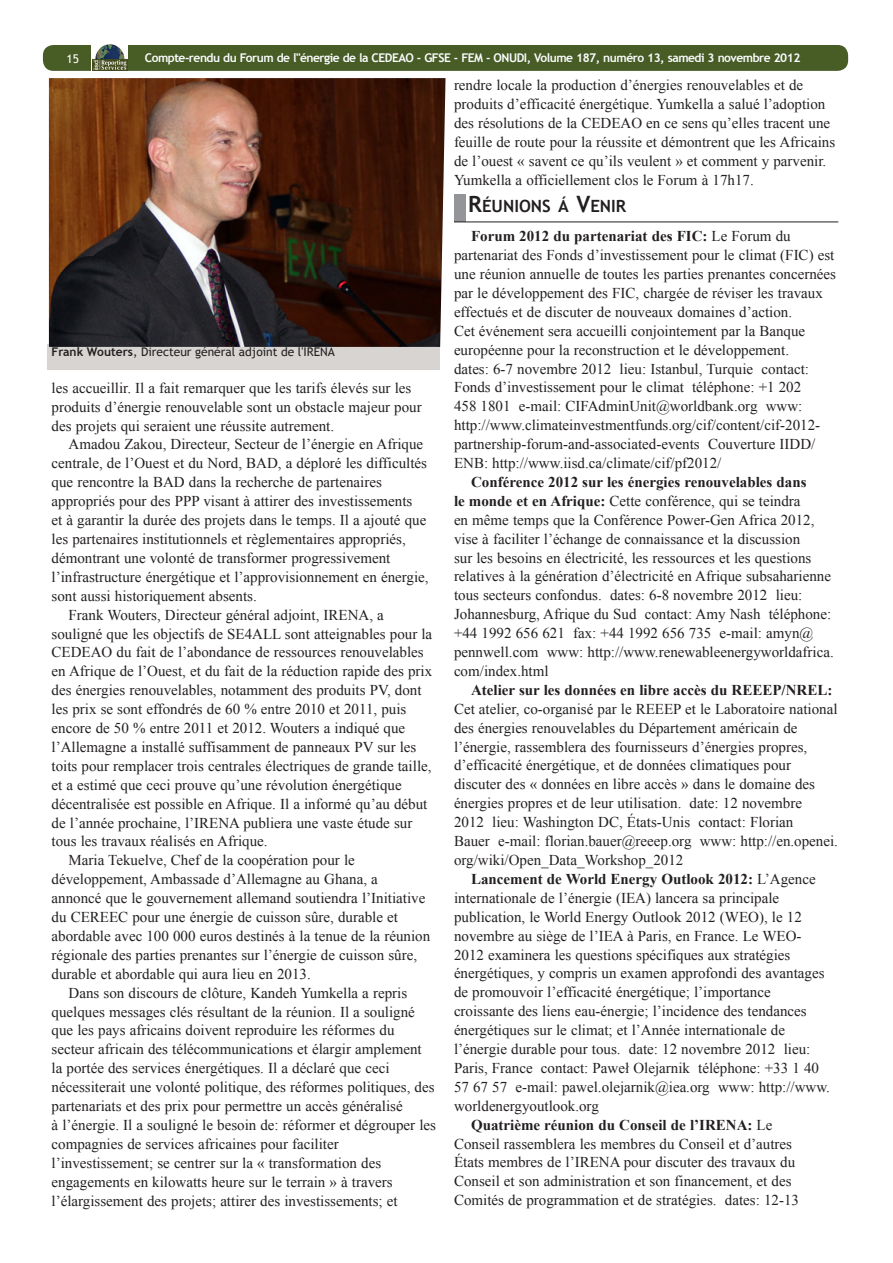
<style>
.page{position:relative;width:893px;height:1263px;background:#fff}
.page>*{position:absolute;margin:0;border:0;box-sizing:border-box;transform-origin:0 0}
.t1{font:700 16.8px "Trebuchet MS";color:#231f20}
.ENB_-_Body{font:15px/18.9px "Times New Roman";color:#231f20}
.t2{font:700 12px "Trebuchet MS";letter-spacing:-.04em;color:#fbfdfe}
.t3{font:12px "Trebuchet MS";color:#231f20}
.t4{font:12px "Trebuchet MS";color:#fff}
.s1{font-weight:700}
.s2{font-size:22.5px}
</style>
<div class="page">
<div style="left:43px;top:45px;width:805px;height:26px;background:#485c26;border-radius:10px"></div>
<svg style="left:91px;top:45px;width:37px;height:26px"></svg>
<img style="left:92px;top:44px;width:35px;height:27px">
<div style="left:454px;top:194px;width:11px;height:28px;background:#939598"></div>
<hr style="left:454px;top:222px;width:384px;height:1px;background:#231f20">
<div style="left:47px;top:345px;width:393px;height:25px;background:#d7d4d2"></div>
<img style="left:49px;top:78px;width:397px;height:269px">
<p class="t4" style="left:67px;top:51px;width:14px">15</p>
<p class="t2" style="left:145px;top:50px;width:657px">Compte-rendu du Forum de l"énergie de la CEDEAO - GFSE - FEM - ONUDI, Volume 187, numéro 13, samedi 3 novembre 2012</p>
<p class="t3" style="left:51px;top:344px;width:285px"><span class="s1">Frank Wouters</span>, Directeur général adjoint de l'IRENA</p>
<p class="ENB_-_Body" style="left:52px;top:378px;width:372px">les accueillir. Il a fait remarquer que les tarifs élevés sur les produits d’énergie renouvelable sont un obstacle majeur pour des projets qui seraient une réussite autrement.</p>
<p class="ENB_-_Body" style="left:52px;top:435px;width:379px;text-indent:17px">Amadou Zakou, Directeur, Secteur de l’énergie en Afrique centrale, de l’Ouest et du Nord, BAD, a déploré les difficultés que rencontre la BAD dans la recherche de partenaires appropriés pour des PPP visant à attirer des investissements<br>et à garantir la durée des projets dans le temps. Il a ajouté que les partenaires institutionnels et règlementaires appropriés, démontrant une volonté de transformer progressivement l’infrastructure énergétique et l’approvisionnement en énergie, sont aussi historiquement absents.</p>
<p class="ENB_-_Body" style="left:52px;top:605px;width:382px;text-indent:17px">Frank Wouters, Directeur général adjoint, IRENA, a souligné que les objectifs de SE4ALL sont atteignables pour la CEDEAO du fait de l’abondance de ressources renouvelables en Afrique de l’Ouest, et du fait de la réduction rapide des prix des énergies renouvelables, notamment des produits PV, dont les prix se sont effondrés de 60 % entre 2010 et 2011, puis encore de 50 % entre 2011 et 2012. Wouters a indiqué que l’Allemagne a installé suffisamment de panneaux PV sur les toits pour remplacer trois centrales électriques de grande taille, et a estimé que ceci prouve qu’une révolution énergétique décentralisée est possible en Afrique. Il a informé qu’au début de l’année prochaine, l’IRENA publiera une vaste étude sur tous les travaux réalisés en Afrique.</p>
<p class="ENB_-_Body" style="left:52px;top:851px;width:380px;text-indent:17px">Maria Tekuelve, Chef de la coopération pour le développement, Ambassade d’Allemagne au Ghana, a annoncé que le gouvernement allemand soutiendra l’Initiative du CEREEC pour une énergie de cuisson sûre, durable et abordable avec 100 000 euros destinés à la tenue de la réunion régionale des parties prenantes sur l’énergie de cuisson sûre, durable et abordable qui aura lieu en 2013.</p>
<p class="ENB_-_Body" style="left:52px;top:983px;width:386px;text-indent:17px">Dans son discours de clôture, Kandeh Yumkella a repris quelques messages clés résultant de la réunion. Il a souligné que les pays africains doivent reproduire les réformes du secteur africain des télécommunications et élargir amplement la portée des services énergétiques. Il a déclaré que ceci nécessiterait une volonté politique, des réformes politiques, des partenariats et des prix pour permettre un accès généralisé<br>à l’énergie. Il a souligné le besoin de: réformer et dégrouper les compagnies de services africaines pour faciliter l’investissement; se centrer sur la « transformation des engagements en kilowatts heure sur le terrain » à travers l’élargissement des projets; attirer des investissements; et</p>
<p class="ENB_-_Body" style="left:454px;top:75px;width:383px">rendre locale la production d’énergies renouvelables et de produits d’efficacité énergétique. Yumkella a salué l’adoption des résolutions de la CEDEAO en ce sens qu’elles tracent une feuille de route pour la réussite et démontrent que les Africains de l’ouest « savent ce qu’ils veulent » et comment y parvenir.<br>Yumkella a officiellement clos le Forum à 17h17.</p>
<p class="t1" style="left:468px;top:196px;width:159px"><span class="s2">R</span>ÉUNIONS Á <span class="s2">V</span>ENIR</p>
<p class="ENB_-_Body" style="left:454px;top:226px;width:384px;text-indent:17px"><span class="s1">Forum 2012 du partenariat des FIC:</span> Le Forum du partenariat des Fonds d’investissement pour le climat (FIC) est une réunion annuelle de toutes les parties prenantes concernées par le développement des FIC, chargée de réviser les travaux effectués et de discuter de nouveaux domaines d’action.<br>Cet événement sera accueilli conjointement par la Banque européenne pour la reconstruction et le développement.<br>dates: 6-7 novembre 2012 lieu: Istanbul, Turquie contact:<br>Fonds d’investissement pour le climat téléphone: +1 202<br>458 1801 e-mail: CIFAdminUnit@worldbank.org www: http://www.climateinvestmentfunds.org/cif/content/cif-2012- partnership-forum-and-associated-events Couverture IIDD/ ENB: http://www.iisd.ca/climate/cif/pf2012/</p>
<p class="ENB_-_Body" style="left:454px;top:472px;width:381px;text-indent:17px"><span class="s1">Conférence 2012 sur les énergies renouvelables dans<br>le monde et en Afrique:</span> Cette conférence, qui se teindra<br>en même temps que la Conférence Power-Gen Africa 2012, vise à faciliter l’échange de connaissance et la discussion<br>sur les besoins en électricité, les ressources et les questions relatives à la génération d’électricité en Afrique subsaharienne tous secteurs confondus. dates: 6-8 novembre 2012 lieu:<br>Johannesburg, Afrique du Sud contact: Amy Nash téléphone: +44 1992 656 621 fax: +44 1992 656 735 e-mail: amyn@ pennwell.com www: http://www.renewableenergyworldafrica. com/index.html</p>
<p class="ENB_-_Body" style="left:454px;top:680px;width:386px;text-indent:17px"><span class="s1">Atelier sur les données en libre accès du REEEP/NREL:<br></span>Cet atelier, co-organisé par le REEEP et le Laboratoire national des énergies renouvelables du Département américain de l’énergie, rassemblera des fournisseurs d’énergies propres, d’efficacité énergétique, et de données climatiques pour discuter des « données en libre accès » dans le domaine des énergies propres et de leur utilisation. date: 12 novembre<br>2012 lieu: Washington DC, États-Unis contact: Florian<br>Bauer e-mail: florian.bauer@reeep.org www: http://en.openei. org/wiki/Open_Data_Workshop_2012</p>
<p class="ENB_-_Body" style="left:454px;top:869px;width:377px;text-indent:17px"><span class="s1">Lancement de World Energy Outlook 2012:</span> L’Agence internationale de l’énergie (IEA) lancera sa principale publication, le World Energy Outlook 2012 (WEO), le 12 novembre au siège de l’IEA à Paris, en France. Le WEO-2012 examinera les questions spécifiques aux stratégies énergétiques, y compris un examen approfondi des avantages de promouvoir l’efficacité énergétique; l’importance croissante des liens eau-énergie; l’incidence des tendances énergétiques sur le climat; et l’Année internationale de l’énergie durable pour tous. date: 12 novembre 2012 lieu:<br>Paris, France contact: Paweł Olejarnik téléphone: +33 1 40<br>57 67 57 e-mail: pawel.olejarnik@iea.org www: http://www. worldenergyoutlook.org</p>
<p class="ENB_-_Body" style="left:454px;top:1115px;width:347px;text-indent:17px"><span class="s1">Quatrième réunion du Conseil de l’IRENA:</span> Le Conseil rassemblera les membres du Conseil et d’autres États membres de l’IRENA pour discuter des travaux du Conseil et son administration et son financement, et des Comités de programmation et de stratégies. dates: 12-13</p>
</div>
